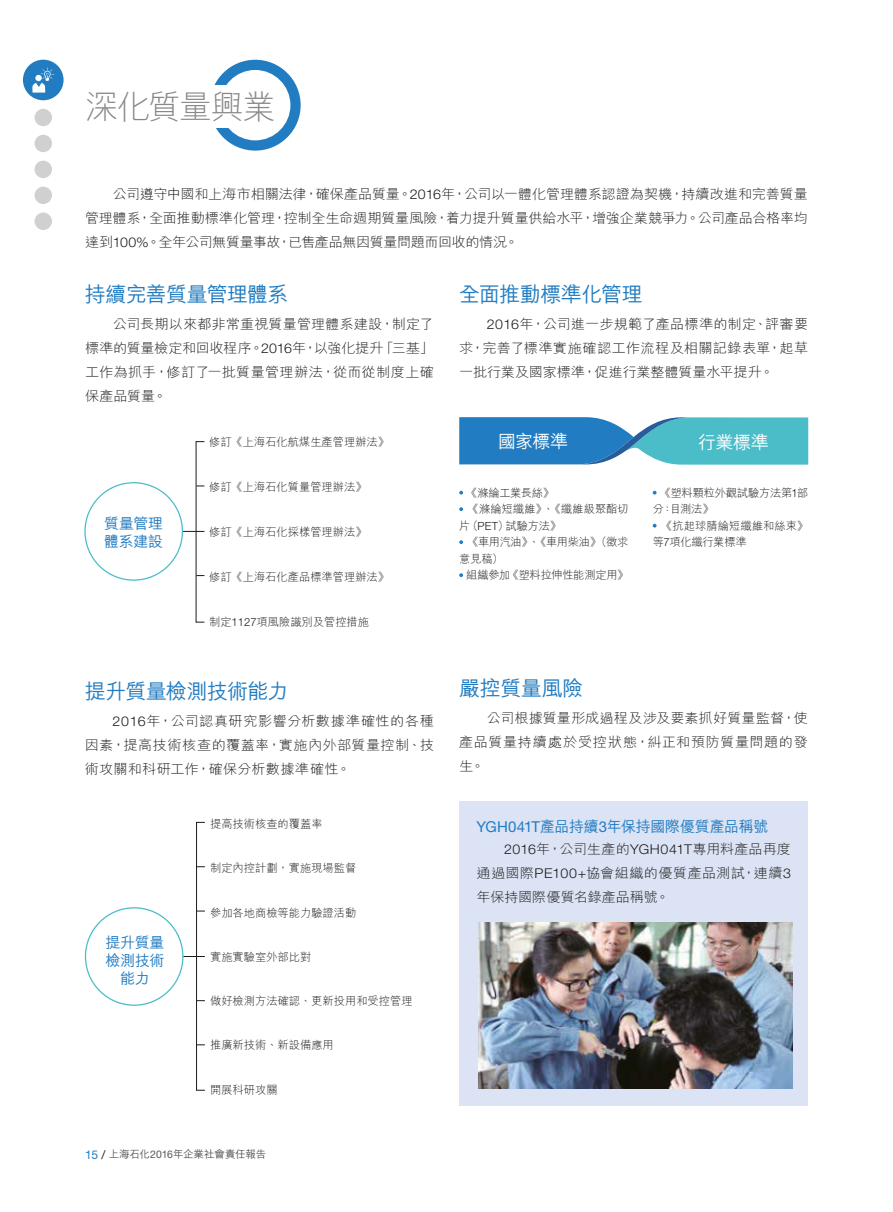
<style>
.page{position:relative;width:893px;height:1212px;background:#fff}
.page>*{position:absolute;margin:0;border:0;box-sizing:border-box;transform-origin:0 0}
.t1{font:300 33px "M Hei HK";letter-spacing:-.055em;color:#878787}
.t2{font:500 21px "M Hei HK";letter-spacing:-.025em;color:#227cc1}
.t3{font:500 18px "M Hei HK";letter-spacing:-.035em;color:#fff}
.t4{font:500 15px/18px "M Hei HK";letter-spacing:-.02em;color:#227cc1}
.t5{font:300 13.5px/24px "M Hei HK";color:#1c1c1b;text-align:justify;scale:1.05 1}
.t6{font:300 11.25px/16.5px "M Hei HK";color:#1c1c1b}
.t7{font:300 11.25px "M Hei HK";letter-spacing:-.035em;color:#1c1c1b}
.t8{font:300 11.25px "M Hei HK";letter-spacing:-.02em;color:#1c1c1b}
.t9{font:500 10.5px "M Hei HK";letter-spacing:-.02em;color:#575756}
.s1{font-family:"Helvetica Neue LT Std"}
.s2{font-family:"Helvetica Neue LT Std";font-weight:400;font-size:12px;color:#227cc1}
.s3{font-family:"Helvetica Neue LT Std";font-weight:400;font-size:12px;color:#1c1c1b}
.s4{font-family:"Helvetica Neue LT Std";font-weight:400}
</style>
<div class="page">
<svg style="left:214px;top:60px;width:87px;height:91px"></svg>
<div style="left:81px;top:85px;width:199px;height:42px;background:#fff"></div>
<div style="left:196px;top:822px;width:9px;height:268px;border:1px solid #1c1c1b"></div>
<svg style="left:84px;top:482px;width:120px;height:99px"></svg>
<svg style="left:85px;top:907px;width:120px;height:99px"></svg>
<svg style="left:653px;top:491px;width:4px;height:4px"></svg>
<svg style="left:653px;top:524px;width:4px;height:4px"></svg>
<svg style="left:459px;top:491px;width:4px;height:4px"></svg>
<svg style="left:459px;top:507px;width:4px;height:4px"></svg>
<svg style="left:459px;top:540px;width:4px;height:4px"></svg>
<svg style="left:459px;top:573px;width:4px;height:4px"></svg>
<svg style="left:459px;top:417px;width:349px;height:48px;background:#47a3c9"></svg>
<div style="left:35px;top:109px;width:17px;height:17px;background:#d0d0d0;border-radius:50%"></div>
<div style="left:35px;top:187px;width:17px;height:17px;background:#d0d0d0;border-radius:50%"></div>
<div style="left:35px;top:161px;width:17px;height:17px;background:#d0d0d0;border-radius:50%"></div>
<div style="left:35px;top:135px;width:17px;height:17px;background:#d0d0d0;border-radius:50%"></div>
<div style="left:35px;top:213px;width:17px;height:17px;background:#d0d0d0;border-radius:50%"></div>
<div style="left:23px;top:60px;width:41px;height:40px;background:#227cc1;border-radius:50%"></div>
<svg style="left:32px;top:67px;width:22px;height:26px"></svg>
<div style="left:460px;top:801px;width:348px;height:305px;background:#dbe3f4"></div>
<img style="left:478px;top:922px;width:315px;height:167px">
<h1 class="t1" style="left:85px;top:83px;width:192px">深化質量興業</h1>
<p class="t5" style="left:85px;top:182px;width:690px;text-indent:28px">公司遵守中國和上海市相關法律，確保產品質量。<span class="s1">2016</span>年，公司以一體化管理體系認證為契機，持續改進和完善質量管理體系，全面推動標準化管理，控制全生命週期質量風險，着力提升質量供給水平，增強企業競爭力。公司產品合格率均達到<span class="s1">100%</span>。全年公司無質量事故，已售產品無因質量問題而回收的情況。</p>
<h2 class="t2" style="left:85px;top:279px;width:205px">持續完善質量管理體系</h2>
<h2 class="t2" style="left:459px;top:279px;width:185px">全面推動標準化管理</h2>
<p class="t5" style="left:85px;top:312px;width:334px;text-indent:28px">公司長期以來都非常重視質量管理體系建設，制定了標準的質量檢定和回收程序。<span class="s1">2016</span>年，以強化提升「三基」工作為抓手，修訂了一批質量管理辦法，從而從制度上確保產品質量。</p>
<p class="t5" style="left:459px;top:312px;width:334px;text-indent:28px"><span class="s1">2016</span>年，公司進一步規範了產品標準的制定、評審要求，完善了標準實施確認工作流程及相關記錄表單，起草一批行業及國家標準，促進行業整體質量水平提升。</p>
<p class="t4" style="left:104px;top:513px;width:61px">質量管理體系建設</p>
<p class="t6" style="left:209px;top:433px;width:181px">修訂《上海石化航煤生產管理辦法》</p>
<p class="t6" style="left:209px;top:478px;width:159px">修訂《上海石化質量管理辦法》</p>
<p class="t6" style="left:209px;top:523px;width:159px">修訂《上海石化採樣管理辦法》</p>
<p class="t6" style="left:209px;top:568px;width:181px">修訂《上海石化產品標準管理辦法》</p>
<p class="t6" style="left:209px;top:613px;width:162px">制定<span class="s1">1127</span>項風險識別及管控措施</p>
<h3 class="t3" style="left:498px;top:428px;width:71px">國家標準</h3>
<h3 class="t3" style="left:698px;top:429px;width:72px">行業標準</h3>
<p class="t6" style="left:466px;top:484px;width:89px">《滌綸工業長絲》</p>
<p class="t6" style="left:468px;top:501px;width:162px">《滌綸短纖維》、《纖維級聚酯切</p>
<p class="t6" style="left:459px;top:517px;width:103px">片（<span class="s1">PET</span>）試驗方法》</p>
<p class="t7" style="left:467px;top:534px;width:163px">《車用汽油》、《車用柴油》（徵求</p>
<p class="t6" style="left:459px;top:550px;width:45px">意見稿）</p>
<p class="t8" style="left:466px;top:567px;width:164px">組織參加《塑料拉伸性能測定用》</p>
<p class="t6" style="left:653px;top:484px;width:157px;text-indent:7px">《塑料顆粒外觀試驗方法第<span class="s1">1</span>部分：目測法》</p>
<p class="t6" style="left:653px;top:517px;width:157px;text-indent:9px">《抗起球腈綸短纖維和絲束》等<span class="s1">7</span>項化纖行業標準</p>
<h2 class="t2" style="left:85px;top:676px;width:205px">提升質量檢測技術能力</h2>
<h2 class="t2" style="left:459px;top:672px;width:126px">嚴控質量風險</h2>
<p class="t5" style="left:85px;top:709px;width:334px;text-indent:28px"><span class="s1">2016</span>年，公司認真研究影響分析數據準確性的各種因素，提高技術核查的覆蓋率，實施內外部質量控制、技術攻關和科研工作，確保分析數據準確性。</p>
<p class="t4" style="left:105px;top:932px;width:61px;text-align:center">提升質量檢測技術能力</p>
<p class="t6" style="left:210px;top:815px;width:114px">提高技術核查的覆蓋率</p>
<p class="t6" style="left:210px;top:859px;width:148px">制定內控計劃，實施現場監督</p>
<p class="t6" style="left:210px;top:904px;width:148px">參加各地商檢等能力驗證活動</p>
<p class="t6" style="left:210px;top:948px;width:103px">實施實驗室外部比對</p>
<p class="t6" style="left:210px;top:992px;width:204px">做好檢測方法確認、更新投用和受控管理</p>
<p class="t6" style="left:210px;top:1036px;width:125px">推廣新技術、新設備應用</p>
<p class="t6" style="left:210px;top:1081px;width:69px">開展科研攻關</p>
<p class="t9" style="left:85px;top:1147px;width:183px"><span class="s2">15</span> <span class="s3">/</span> 上海石化<span class="s4">2016</span>年企業社會責任報告</p>
<p class="t5" style="left:459px;top:705px;width:334px;text-indent:28px">公司根據質量形成過程及涉及要素抓好質量監督，使產品質量持續處於受控狀態，糾正和預防質量問題的發生。</p>
<p class="t4" style="left:477px;top:816px;width:293px"><span class="s4">YGH041T</span>產品持續<span class="s4">3</span>年保持國際優質產品稱號</p>
<p class="t5" style="left:477px;top:837px;width:301px;text-indent:28px"><span class="s1">2016</span>年，公司生產的<span class="s1">YGH041T</span>專用料產品再度通過國際<span class="s1">PE100+</span>協會組織的優質產品測試，連續<span class="s1">3</span>年保持國際優質名錄產品稱號。</p>
</div>
